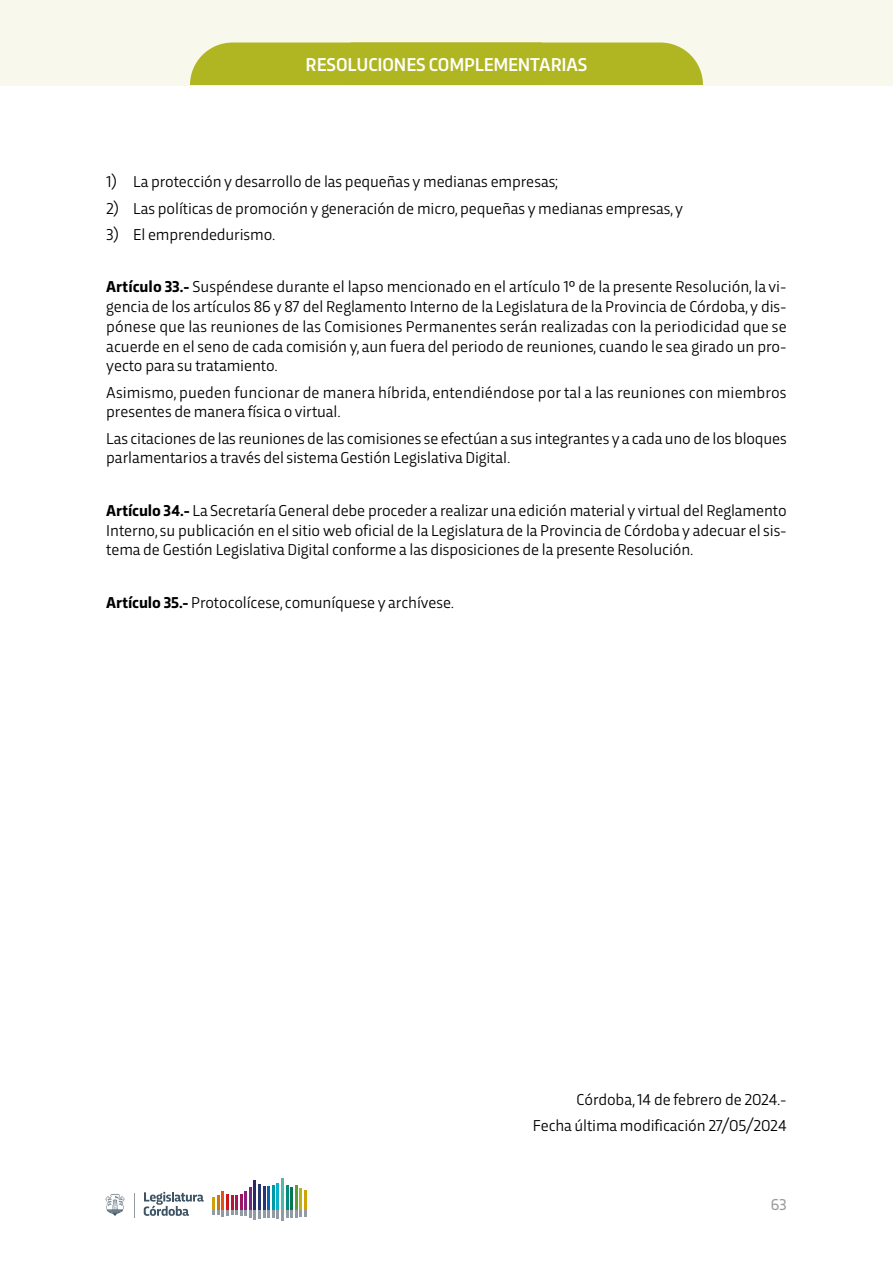
<style>
.page{position:relative;width:893px;height:1263px;background:#fff}
.page>*{position:absolute;margin:0;border:0;box-sizing:border-box;transform-origin:0 0}
.t1{font:500 19.5px "Trasandina";letter-spacing:-.005em;color:#fff}
.t2{font:16.5px/19.8px "Trasandina";letter-spacing:-.005em;color:#000;text-align:justify}
.t3{font:16.5px "Trasandina";color:#9d9d9c}
.s1{font-weight:700}
</style>
<div class="page">
<hr style="left:249px;top:1187px;width:3px;height:23px;background:#6f2b82">
<hr style="left:254px;top:1179px;width:2px;height:31px;background:#2d2964">
<hr style="left:258px;top:1184px;width:3px;height:26px;background:#263670">
<hr style="left:263px;top:1186px;width:2px;height:24px;background:#28337b">
<hr style="left:268px;top:1186px;width:2px;height:24px;background:#0267ae">
<hr style="left:272px;top:1185px;width:2px;height:25px;background:#0098a4">
<hr style="left:277px;top:1183px;width:2px;height:27px;background:#0ab1cc">
<hr style="left:281px;top:1178px;width:3px;height:32px;background:#57b6a9">
<hr style="left:286px;top:1185px;width:2px;height:25px;background:#008b7c">
<hr style="left:290px;top:1187px;width:3px;height:23px;background:#077651">
<hr style="left:295px;top:1185px;width:2px;height:25px;background:#609d31">
<hr style="left:300px;top:1188px;width:2px;height:22px;background:#b0b622">
<hr style="left:304px;top:1190px;width:3px;height:20px;background:#cfa305">
<svg style="left:213px;top:1191px;width:94px;height:29px"></svg>
<svg style="left:144px;top:1192px;width:60px;height:24px"></svg>
<svg style="left:105px;top:1194px;width:20px;height:22px"></svg>
<svg style="left:134px;top:1193px;width:1px;height:25px"></svg>
<div style="left:0;top:0;width:893px;height:85px;background:#f8f8ec"></div>
<div style="left:190px;top:43px;width:513px;height:42px;background:#b0b622"></div>
<p class="t1" style="left:305px;top:50px;width:283px">RESOLUCIONES COMPLEMENTARIAS</p>
<p class="t2" style="left:106px;top:171px;width:453px">1) La protección y desarrollo de las pequeñas y medianas empresas;</p>
<p class="t2" style="left:106px;top:197px;width:578px">2) Las políticas de promoción y generación de micro, pequeñas y medianas empresas, y</p>
<p class="t2" style="left:106px;top:223px;width:171px">3) El emprendedurismo.</p>
<p class="t2" style="left:106px;top:276px;width:682px"><span class="s1">Artículo 33.-</span> Suspéndese durante el lapso mencionado en el artículo 1º de la presente Resolución, la vi&shy;gencia de los artículos 86 y 87 del Reglamento Interno de la Legislatura de la Provincia de Córdoba, y dis&shy;pónese que las reuniones de las Comisiones Permanentes serán realizadas con la periodicidad que se acuerde en el seno de cada comisión y, aun fuera del periodo de reuniones, cuando le sea girado un pro&shy;yecto para su tratamiento.</p>
<p class="t2" style="left:106px;top:381px;width:682px">Asimismo, pueden funcionar de manera híbrida, entendiéndose por tal a las reuniones con miembros presentes de manera física o virtual.</p>
<p class="t2" style="left:106px;top:427px;width:682px">Las citaciones de las reuniones de las comisiones se efectúan a sus integrantes y a cada uno de los bloques parlamentarios a través del sistema Gestión Legislativa Digital.</p>
<p class="t2" style="left:106px;top:499px;width:682px"><span class="s1">Artículo 34.-</span> La Secretaría General debe proceder a realizar una edición material y virtual del Reglamento Interno, su publicación en el sitio web oficial de la Legislatura de la Provincia de Córdoba y adecuar el sis&shy;tema de Gestión Legislativa Digital conforme a las disposiciones de la presente Resolución.</p>
<p class="t2" style="left:106px;top:591px;width:349px"><span class="s1">Artículo 35.-</span> Protocolícese, comuníquese y archívese.</p>
<p class="t2" style="left:533px;top:1085px;width:255px;line-height:26.2px;text-align:right">Córdoba, 14 de febrero de 2024.-<br>Fecha última modificación 27/05/2024</p>
<p class="t3" style="left:771px;top:1192px;width:17px">63</p>
</div>
